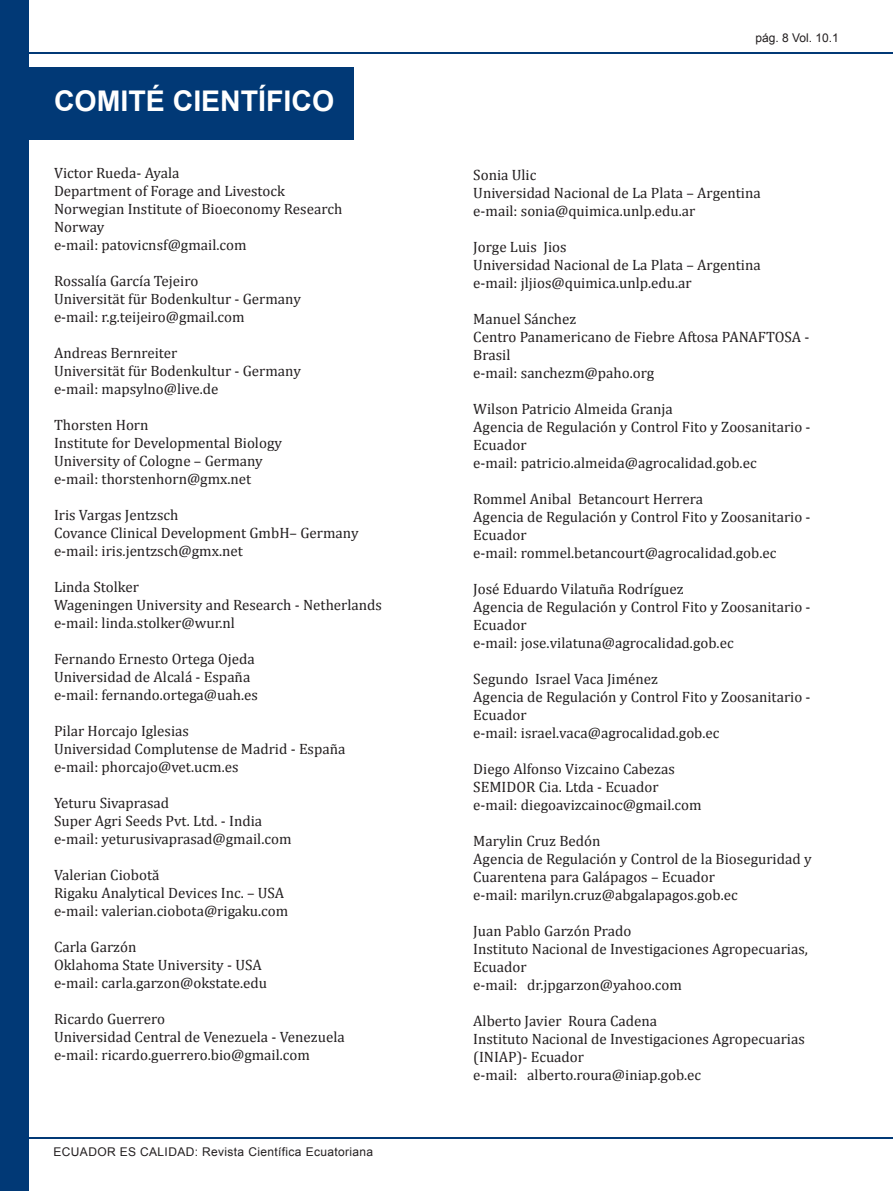
<style>
.page{position:relative;width:893px;height:1191px;background:#fff}
.page>*{position:absolute;margin:0;border:0;box-sizing:border-box;transform-origin:0 0}
.t1{font:700 28.5px "Arial";color:#fff}
.t2{font:15px/18px "Cambria";color:#231f20}
.t3{font:12px "Arial";letter-spacing:.03em;color:#231f20}
</style>
<div class="page">
<div style="left:0;top:0;width:28px;height:1191px;background:#013976"></div>
<hr style="left:0;top:1137px;width:893px;height:1px;background:#013976">
<hr style="left:0;top:53px;width:893px;height:1px;background:#013976">
<div style="left:0;top:67px;width:354px;height:73px;background:#013976"></div>
<hr style="left:892px;top:67px;width:1px;height:73px;background:#013976">
<p class="t1" style="left:54px;top:83px;width:282px">COMITÉ CIENTÍFICO</p>
<p class="t2" style="left:54px;top:164px;width:127px">Victor Rueda- Ayala</p>
<p class="t2" style="left:54px;top:182px;width:232px">Department of Forage and Livestock</p>
<p class="t2" style="left:54px;top:200px;width:290px">Norwegian Institute of Bioeconomy Research</p>
<p class="t2" style="left:54px;top:218px;width:52px">Norway</p>
<p class="t2" style="left:54px;top:236px;width:194px">e-mail: patovicnsf@gmail.com</p>
<p class="t2" style="left:54px;top:272px;width:146px">Rossalía García Tejeiro</p>
<p class="t2" style="left:54px;top:290px;width:248px">Universität für Bodenkultur - Germany</p>
<p class="t2" style="left:54px;top:308px;width:192px">e-mail: r.g.teijeiro@gmail.com</p>
<p class="t2" style="left:54px;top:344px;width:125px">Andreas Bernreiter</p>
<p class="t2" style="left:54px;top:362px;width:248px">Universität für Bodenkultur - Germany</p>
<p class="t2" style="left:54px;top:380px;width:166px">e-mail: mapsylno@live.de</p>
<p class="t2" style="left:54px;top:416px;width:96px">Thorsten Horn</p>
<p class="t2" style="left:54px;top:434px;width:229px">Institute for Developmental Biology</p>
<p class="t2" style="left:54px;top:452px;width:210px">University of Cologne – Germany</p>
<p class="t2" style="left:54px;top:470px;width:199px">e-mail: thorstenhorn@gmx.net</p>
<p class="t2" style="left:54px;top:506px;width:126px">Iris Vargas Jentzsch</p>
<p class="t2" style="left:54px;top:524px;width:306px">Covance Clinical Development GmbH– Germany</p>
<p class="t2" style="left:54px;top:542px;width:190px">e-mail: iris.jentzsch@gmx.net</p>
<p class="t2" style="left:54px;top:578px;width:87px">Linda Stolker</p>
<p class="t2" style="left:54px;top:596px;width:329px">Wageningen University and Research - Netherlands</p>
<p class="t2" style="left:54px;top:614px;width:182px">e-mail: linda.stolker@wur.nl</p>
<p class="t2" style="left:54px;top:650px;width:202px">Fernando Ernesto Ortega Ojeda</p>
<p class="t2" style="left:54px;top:668px;width:198px">Universidad de Alcalá - España</p>
<p class="t2" style="left:54px;top:686px;width:205px">e-mail: fernando.ortega@uah.es</p>
<p class="t2" style="left:54px;top:722px;width:136px">Pilar Horcajo Iglesias</p>
<p class="t2" style="left:54px;top:740px;width:293px">Universidad Complutense de Madrid - España</p>
<p class="t2" style="left:54px;top:758px;width:186px">e-mail: phorcajo@vet.ucm.es</p>
<p class="t2" style="left:54px;top:794px;width:117px">Yeturu Sivaprasad</p>
<p class="t2" style="left:54px;top:812px;width:210px">Super Agri Seeds Pvt. Ltd. - India</p>
<p class="t2" style="left:54px;top:830px;width:239px">e-mail: yeturusivaprasad@gmail.com</p>
<p class="t2" style="left:54px;top:866px;width:107px">Valerian Ciobotă</p>
<p class="t2" style="left:54px;top:884px;width:232px">Rigaku Analytical Devices Inc. – USA</p>
<p class="t2" style="left:54px;top:902px;width:236px">e-mail: valerian.ciobota@rigaku.com</p>
<p class="t2" style="left:54px;top:938px;width:84px">Carla Garzón</p>
<p class="t2" style="left:54px;top:956px;width:209px">Oklahoma State University - USA</p>
<p class="t2" style="left:54px;top:974px;width:215px">e-mail: carla.garzon@okstate.edu</p>
<p class="t2" style="left:54px;top:1010px;width:113px">Ricardo Guerrero</p>
<p class="t2" style="left:54px;top:1028px;width:292px">Universidad Central de Venezuela - Venezuela</p>
<p class="t2" style="left:54px;top:1046px;width:257px">e-mail: ricardo.guerrero.bio@gmail.com</p>
<p class="t3" style="left:54px;top:1143px;width:321px">ECUADOR ES CALIDAD: Revista Científica Ecuatoriana</p>
<p class="t3" style="left:756px;top:30px;width:85px">pág. 8 Vol. 10.1</p>
<p class="t2" style="left:473px;top:166px;width:65px">Sonia Ulic</p>
<p class="t2" style="left:473px;top:184px;width:289px">Universidad Nacional de La Plata – Argentina</p>
<p class="t2" style="left:473px;top:202px;width:224px">e-mail: sonia@quimica.unlp.edu.ar</p>
<p class="t2" style="left:473px;top:238px;width:95px">Jorge Luis Jios</p>
<p class="t2" style="left:473px;top:256px;width:289px">Universidad Nacional de La Plata – Argentina</p>
<p class="t2" style="left:473px;top:274px;width:220px">e-mail: jljios@quimica.unlp.edu.ar</p>
<p class="t2" style="left:473px;top:310px;width:105px">Manuel Sánchez</p>
<p class="t2" style="left:473px;top:328px;width:338px">Centro Panamericano de Fiebre Aftosa PANAFTOSA -<br>Brasil</p>
<p class="t2" style="left:473px;top:364px;width:182px">e-mail: sanchezm@paho.org</p>
<p class="t2" style="left:473px;top:400px;width:201px">Wilson Patricio Almeida Granja</p>
<p class="t2" style="left:473px;top:418px;width:339px">Agencia de Regulación y Control Fito y Zoosanitario -<br>Ecuador</p>
<p class="t2" style="left:473px;top:454px;width:285px">e-mail: patricio.almeida@agrocalidad.gob.ec</p>
<p class="t2" style="left:473px;top:490px;width:231px">Rommel Anibal Betancourt Herrera</p>
<p class="t2" style="left:473px;top:508px;width:339px">Agencia de Regulación y Control Fito y Zoosanitario -<br>Ecuador</p>
<p class="t2" style="left:473px;top:544px;width:305px">e-mail: rommel.betancourt@agrocalidad.gob.ec</p>
<p class="t2" style="left:473px;top:580px;width:212px">José Eduardo Vilatuña Rodríguez</p>
<p class="t2" style="left:473px;top:598px;width:339px">Agencia de Regulación y Control Fito y Zoosanitario -<br>Ecuador</p>
<p class="t2" style="left:473px;top:634px;width:262px">e-mail: jose.vilatuna@agrocalidad.gob.ec</p>
<p class="t2" style="left:473px;top:670px;width:186px">Segundo Israel Vaca Jiménez</p>
<p class="t2" style="left:473px;top:688px;width:339px">Agencia de Regulación y Control Fito y Zoosanitario -<br>Ecuador</p>
<p class="t2" style="left:473px;top:724px;width:248px">e-mail: israel.vaca@agrocalidad.gob.ec</p>
<p class="t2" style="left:473px;top:760px;width:203px">Diego Alfonso Vizcaino Cabezas</p>
<p class="t2" style="left:473px;top:778px;width:187px">SEMIDOR Cia. Ltda - Ecuador</p>
<p class="t2" style="left:473px;top:796px;width:230px">e-mail: diegoavizcainoc@gmail.com</p>
<p class="t2" style="left:473px;top:832px;width:129px">Marylin Cruz Bedón</p>
<p class="t2" style="left:473px;top:850px;width:340px">Agencia de Regulación y Control de la Bioseguridad y<br>Cuarentena para Galápagos – Ecuador</p>
<p class="t2" style="left:473px;top:886px;width:266px">e-mail: marilyn.cruz@abgalapagos.gob.ec</p>
<p class="t2" style="left:473px;top:922px;width:160px">Juan Pablo Garzón Prado</p>
<p class="t2" style="left:473px;top:940px;width:336px">Instituto Nacional de Investigaciones Agropecuarias,<br>Ecuador</p>
<p class="t2" style="left:473px;top:976px;width:210px">e-mail: dr.jpgarzon@yahoo.com</p>
<p class="t2" style="left:473px;top:1012px;width:185px">Alberto Javier Roura Cadena</p>
<p class="t2" style="left:473px;top:1030px;width:333px">Instituto Nacional de Investigaciones Agropecuarias (INIAP)- Ecuador</p>
<p class="t2" style="left:473px;top:1066px;width:229px">e-mail: alberto.roura@iniap.gob.ec</p>
</div>
